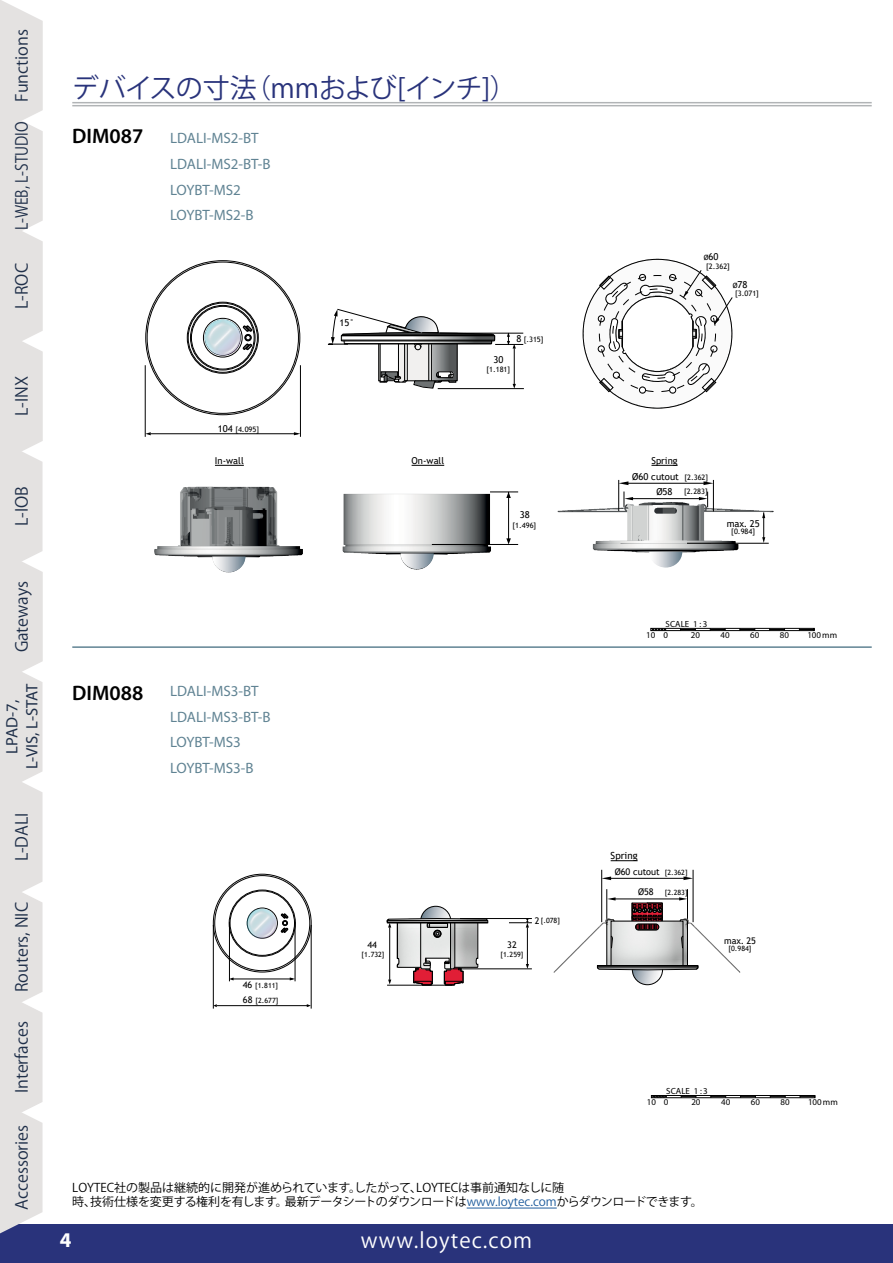
<style>
.page{position:relative;width:893px;height:1263px;background:#fff}
.page>*{position:absolute;margin:0;border:0;box-sizing:border-box;transform-origin:0 0}
.Title__Device__-_TOC{font:27px "Koz Go Pro";letter-spacing:-.02em;color:#29337b}
.t1{font:21px "Koz Go Pro";letter-spacing:.05em;color:#fff}
.Dimensions_DIM{font:600 21px "Myriad Pro";color:#000}
.t2{font:700 21px "Myriad Pro";color:#fff}
.t3{font:16.5px "Koz Go Pro";color:#1f2f49}
.t4{font:16.5px "Koz Go Pro";color:#1f2f49;scale:.87 1}
.t5{font:16.5px/19.8px "Myriad Pro";color:#1f2f49;text-align:center}
.Dimensions_List_of_Products{font:15px "Myriad Pro";color:#608393}
.t6{font:12px "Koz Go Pr 6 N";letter-spacing:-.025em;color:#000}
.t7{font:12px "Koz Go Pr 6 N";color:#000}
.t8{font:9.75px "Trebuchet MS";color:#000}
.t9{font:9.45px "Trebuchet MS";color:#000}
.t10{font:9.15px "Trebuchet MS";color:#000}
.t11{font:8.85px/11.9px "Myriad";color:#000}
.t12{font:7.5px "Trebuchet MS";color:#000}
.t13{font:7.2px "Trebuchet MS";color:#000}
.s1{font-size:7.2px}
.s2{font-size:7.5px}
.s3{font-size:9.45px}
.s4{font-size:9.15px}
.s5{color:#215e9e}
</style>
<div class="page">
<div style="left:0;top:1225px;width:893px;height:38px;background:#29337b"></div>
<hr style="left:72px;top:102px;width:800px;height:1px;background:#b1b4b6">
<hr style="left:72px;top:105px;width:800px;height:1px;background:#b1b4b6">
<svg style="left:0;top:0;width:43px;height:1234px;background:#e4e2e2"></svg>
<hr style="left:72px;top:646px;width:800px;height:2px;background:#608393">
<div style="left:32px;top:1225px;width:51px;height:34px;background:#29337b"></div>
<img style="left:582px;top:258px;width:125px;height:151px">
<hr style="left:300px;top:365px;width:1px;height:72px;background:#000">
<hr style="left:145px;top:365px;width:1px;height:72px;background:#000">
<hr style="left:151px;top:433px;width:147px;height:1px;background:#000">
<svg style="left:294px;top:432px;width:6px;height:3px"></svg>
<svg style="left:145px;top:432px;width:6px;height:3px"></svg>
<svg style="left:651px;top:465px;width:27px;height:1px"></svg>
<svg style="left:215px;top:465px;width:29px;height:1px"></svg>
<img style="left:342px;top:464px;width:158px;height:106px">
<img style="left:154px;top:486px;width:149px;height:87px">
<div style="left:639px;top:387px;width:7px;height:6px;border:1px solid #000;border-radius:50%"></div>
<div style="left:669px;top:387px;width:7px;height:6px;border:1px solid #000;border-radius:50%"></div>
<svg style="left:598px;top:269px;width:135px;height:123px"></svg>
<img style="left:557px;top:479px;width:217px;height:89px">
<hr style="left:508px;top:492px;width:1px;height:47px;background:#000">
<svg style="left:506px;top:538px;width:5px;height:6px"></svg>
<hr style="left:432px;top:544px;width:86px;height:1px;background:#000">
<svg style="left:490px;top:492px;width:28px;height:6px"></svg>
<svg style="left:762px;top:512px;width:3px;height:31px"></svg>
<hr style="left:687px;top:543px;width:82px;height:1px;background:#000">
<hr style="left:438px;top:388px;width:86px;height:1px;background:#000">
<img style="left:186px;top:301px;width:73px;height:73px">
<svg style="left:328px;top:309px;width:195px;height:80px"></svg>
<svg style="left:212px;top:556px;width:33px;height:16px"></svg>
<svg style="left:401px;top:553px;width:33px;height:16px"></svg>
<svg style="left:649px;top:552px;width:33px;height:15px"></svg>
<hr style="left:713px;top:480px;width:1px;height:31px;background:#000">
<hr style="left:618px;top:480px;width:1px;height:31px;background:#000">
<hr style="left:631px;top:498px;width:68px;height:1px;background:#000">
<svg style="left:624px;top:491px;width:9px;height:16px"></svg>
<svg style="left:699px;top:492px;width:9px;height:15px"></svg>
<hr style="left:626px;top:483px;width:78px;height:1px;background:#000">
<svg style="left:618px;top:481px;width:10px;height:4px"></svg>
<svg style="left:703px;top:481px;width:10px;height:4px"></svg>
<div style="left:650px;top:628px;width:165px;height:3px;border:1px solid #000"></div>
<svg style="left:680px;top:628px;width:16px;height:3px"></svg>
<svg style="left:710px;top:628px;width:16px;height:3px"></svg>
<svg style="left:740px;top:628px;width:15px;height:3px"></svg>
<svg style="left:769px;top:628px;width:16px;height:3px"></svg>
<svg style="left:799px;top:628px;width:16px;height:3px"></svg>
<svg style="left:652px;top:628px;width:14px;height:3px"></svg>
<div style="left:651px;top:1095px;width:164px;height:3px;border:1px solid #000"></div>
<svg style="left:681px;top:1095px;width:16px;height:3px"></svg>
<svg style="left:710px;top:1095px;width:16px;height:3px"></svg>
<svg style="left:740px;top:1095px;width:16px;height:3px"></svg>
<svg style="left:770px;top:1095px;width:16px;height:3px"></svg>
<svg style="left:800px;top:1095px;width:15px;height:3px"></svg>
<svg style="left:652px;top:1095px;width:15px;height:3px"></svg>
<img style="left:386px;top:905px;width:146px;height:81px">
<img style="left:553px;top:860px;width:188px;height:126px">
<hr style="left:527px;top:927px;width:1px;height:38px;background:#000">
<svg style="left:509px;top:919px;width:23px;height:8px"></svg>
<hr style="left:454px;top:968px;width:78px;height:1px;background:#000">
<hr style="left:460px;top:918px;width:72px;height:1px;background:#000">
<hr style="left:387px;top:985px;width:65px;height:1px;background:#000">
<svg style="left:387px;top:919px;width:101px;height:66px"></svg>
<hr style="left:455px;top:923px;width:1px;height:44px;background:#000">
<hr style="left:420px;top:923px;width:1px;height:44px;background:#000">
<svg style="left:597px;top:897px;width:101px;height:73px"></svg>
<hr style="left:609px;top:878px;width:75px;height:1px;background:#000">
<svg style="left:601px;top:876px;width:10px;height:4px"></svg>
<svg style="left:683px;top:876px;width:10px;height:4px"></svg>
<img style="left:229px;top:890px;width:66px;height:66px">
<hr style="left:311px;top:925px;width:1px;height:83px;background:#000">
<hr style="left:213px;top:925px;width:1px;height:83px;background:#000">
<hr style="left:295px;top:922px;width:1px;height:59px;background:#000">
<hr style="left:229px;top:922px;width:1px;height:59px;background:#000">
<hr style="left:217px;top:1005px;width:92px;height:1px;background:#000">
<hr style="left:232px;top:979px;width:61px;height:1px;background:#000">
<hr style="left:467px;top:1208px;width:90px;height:1px;background:#215e9e">
<p class="t4" style="left:11px;top:230px;width:233px;rotate:-90deg">L‑WEB, L‑STUDIO Functions</p>
<p class="t3" style="left:11px;top:309px;width:47px;rotate:-90deg">L‑ROC</p>
<p class="t3" style="left:11px;top:416px;width:41px;rotate:-90deg">L‑INX</p>
<p class="t3" style="left:11px;top:526px;width:41px;rotate:-90deg">L‑IOB</p>
<p class="t3" style="left:11px;top:652px;width:73px;rotate:-90deg">Gateways</p>
<p class="t5" style="left:2px;top:769px;width:87px;rotate:-90deg">LPAD-7,<br>L‑VIS, L-STAT</p>
<p class="t3" style="left:11px;top:861px;width:50px;rotate:-90deg">L‑DALI</p>
<p class="t3" style="left:11px;top:992px;width:91px;rotate:-90deg">Routers, NIC</p>
<p class="t3" style="left:11px;top:1093px;width:74px;rotate:-90deg">Interfaces</p>
<p class="t3" style="left:11px;top:1210px;width:87px;rotate:-90deg">Accessories</p>
<p class="Title__Device__-_TOC" style="left:72px;top:71px;width:447px">デバイスの寸法（mmおよび[インチ]）</p>
<p class="Dimensions_DIM" style="left:72px;top:123px;width:73px">DIM087</p>
<p class="Dimensions_List_of_Products" style="left:170px;top:129px;width:90px">LDALI-MS2-BT</p>
<p class="Dimensions_List_of_Products" style="left:170px;top:155px;width:102px">LDALI-MS2-BT-B</p>
<p class="Dimensions_List_of_Products" style="left:170px;top:180px;width:72px">LOYBT-MS2</p>
<p class="Dimensions_List_of_Products" style="left:170px;top:206px;width:85px">LOYBT-MS2-B</p>
<p class="t9" style="left:218px;top:422px;width:16px">104</p>
<p class="t12" style="left:235px;top:424px;width:25px">[4.095]</p>
<p class="t9" style="left:340px;top:317px;width:16px">15°</p>
<p class="t9" style="left:493px;top:353px;width:11px">30</p>
<p class="t9" style="left:516px;top:333px;width:6px">8</p>
<p class="t12" style="left:524px;top:334px;width:21px">[.315]</p>
<p class="t12" style="left:486px;top:364px;width:25px">[1.181]</p>
<p class="t9" style="left:215px;top:455px;width:30px">In-wall</p>
<p class="t9" style="left:412px;top:455px;width:34px">On-wall</p>
<p class="t9" style="left:651px;top:455px;width:28px">Spring</p>
<p class="t9" style="left:704px;top:251px;width:16px"><span class="s1">Ø</span>60</p>
<p class="t12" style="left:706px;top:262px;width:25px">[2.362]</p>
<p class="t9" style="left:733px;top:278px;width:16px"><span class="s1">Ø</span>78</p>
<p class="t12" style="left:735px;top:289px;width:25px">[3.071]</p>
<p class="t9" style="left:520px;top:509px;width:11px">38</p>
<p class="t12" style="left:512px;top:520px;width:25px">[1.496]</p>
<p class="t9" style="left:632px;top:471px;width:77px">Ø60 cutout <span class="s2">[2.362]</span></p>
<p class="t12" style="left:656px;top:487px;width:53px"><span class="s3">Ø58</span> [2.283]</p>
<p class="t9" style="left:727px;top:517px;width:34px">max. 25</p>
<p class="t12" style="left:731px;top:527px;width:25px">[0.984]</p>
<p class="Dimensions_DIM" style="left:72px;top:679px;width:73px">DIM088</p>
<p class="Dimensions_List_of_Products" style="left:170px;top:682px;width:90px">LDALI-MS3-BT</p>
<p class="Dimensions_List_of_Products" style="left:170px;top:707px;width:102px">LDALI-MS3-BT-B</p>
<p class="Dimensions_List_of_Products" style="left:170px;top:733px;width:72px">LOYBT-MS3</p>
<p class="Dimensions_List_of_Products" style="left:170px;top:759px;width:85px">LOYBT-MS3-B</p>
<p class="t10" style="left:243px;top:979px;width:11px">46</p>
<p class="t13" style="left:255px;top:980px;width:25px">[1.811]</p>
<p class="t10" style="left:243px;top:994px;width:11px">68</p>
<p class="t13" style="left:255px;top:995px;width:25px">[2.677]</p>
<p class="t11" style="left:646px;top:618px;width:63px;text-indent:19px">SCALE 1 : 3<br>10 0</p>
<p class="t11" style="left:691px;top:630px;width:11px">20</p>
<p class="t11" style="left:720px;top:630px;width:11px">40</p>
<p class="t11" style="left:750px;top:630px;width:11px">60</p>
<p class="t11" style="left:780px;top:630px;width:11px">80</p>
<p class="t11" style="left:807px;top:630px;width:31px">100mm</p>
<p class="t10" style="left:367px;top:939px;width:11px">44</p>
<p class="t10" style="left:507px;top:939px;width:11px">32</p>
<p class="t13" style="left:362px;top:950px;width:24px">[1.732]</p>
<p class="t13" style="left:501px;top:950px;width:24px">[1.259]</p>
<p class="t13" style="left:541px;top:915px;width:21px">[.078]</p>
<p class="t10" style="left:535px;top:915px;width:6px">2</p>
<p class="t8" style="left:611px;top:850px;width:28px">Spring</p>
<p class="t10" style="left:615px;top:866px;width:46px">Ø60 cutout</p>
<p class="t13" style="left:665px;top:868px;width:25px">[2.362]</p>
<p class="t13" style="left:638px;top:888px;width:51px"><span class="s4">Ø58</span> [2.283]</p>
<p class="t10" style="left:724px;top:935px;width:33px">max. 25</p>
<p class="t13" style="left:728px;top:944px;width:25px">[0.984]</p>
<p class="t11" style="left:647px;top:1085px;width:63px;text-indent:19px">SCALE 1 : 3<br>10 0</p>
<p class="t11" style="left:691px;top:1097px;width:11px">20</p>
<p class="t11" style="left:721px;top:1097px;width:11px">40</p>
<p class="t11" style="left:751px;top:1097px;width:11px">60</p>
<p class="t11" style="left:781px;top:1097px;width:11px">80</p>
<p class="t11" style="left:808px;top:1097px;width:31px">100mm</p>
<p class="t7" style="left:72px;top:1180px;width:493px">LOYTEC社の製品は継続的に開発が進められています。したがって、LOYTECは事前通知なしに随</p>
<p class="t6" style="left:72px;top:1195px;width:632px">時、技術仕様を変更する権利を有します。最新データシートのダウンロードは<span class="s5">www.loytec.com</span>からダウンロードできます。</p>
<p class="t2" style="left:60px;top:1226px;width:13px">4</p>
<h2 class="t1" style="left:361px;top:1227px;width:173px">www.loytec.com</h2>
</div>
